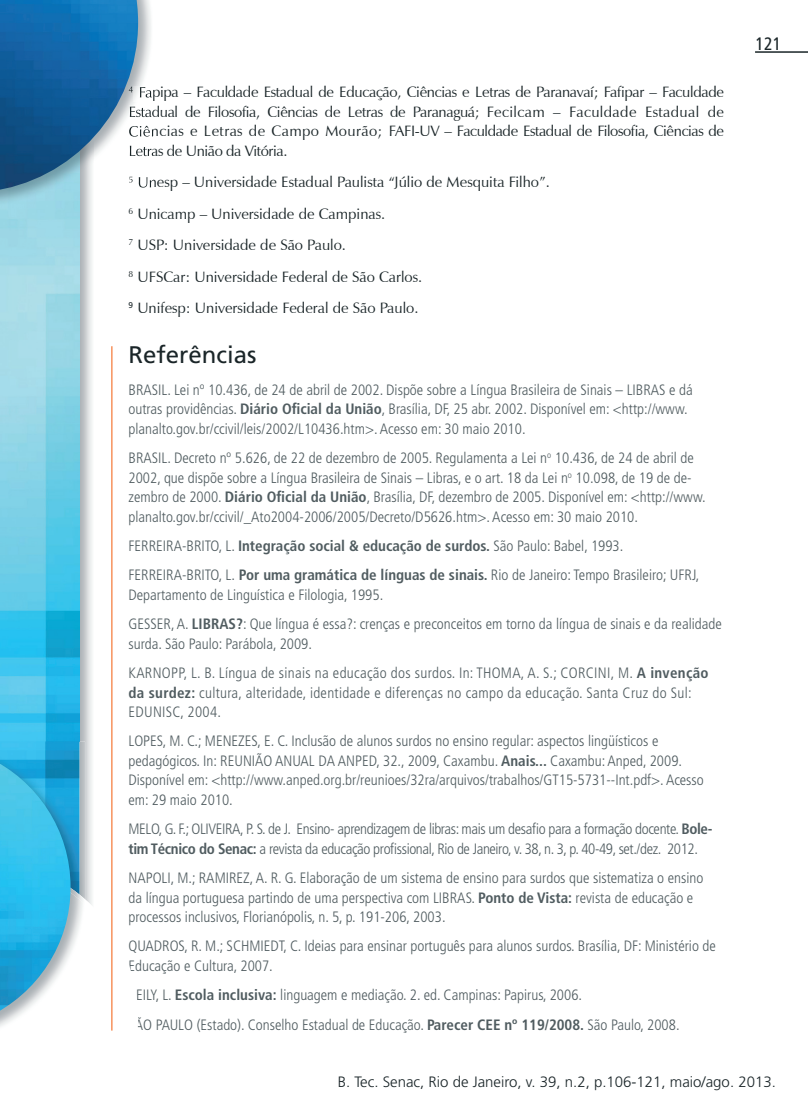
<style>
.page{position:relative;width:808px;height:1107px;background:#fff}
.page>*{position:absolute;margin:0;border:0;box-sizing:border-box;transform-origin:0 0}
.t1{font:24px "Frutiger";color:#1a2528}
.t2{font:condensed 18px "Frutiger";color:#1a2528}
.t3{font:300 condensed 15px/19.5px "Frutiger";color:#505c60}
.t4{font:15px/31.5px "Zapf Humanist 601 BT";color:#1a2528;text-align:justify}
.t5{font:300 condensed 15px/29.2px "Frutiger";letter-spacing:.02em;color:#505c60}
.t6{font:300 condensed 15px/19.5px "Frutiger";letter-spacing:-.025em;color:#505c60}
.t7{font:300 15px "Frutiger";color:#1a2528}
.s1{font-weight:700}
</style>
<div class="page">
<hr style="left:755px;top:51px;width:53px;height:2px;background:#1a2528">
<img style="left:79px;top:207px;width:13px;height:653px">
<img style="left:0;top:207px;width:79px;height:653px">
<img style="left:0;top:0;width:151px;height:207px">
<img style="left:138px;top:86px;width:14px;height:15px">
<img style="left:138px;top:106px;width:15px;height:15px">
<img style="left:138px;top:125px;width:15px;height:15px">
<img style="left:138px;top:145px;width:15px;height:11px">
<img style="left:138px;top:176px;width:15px;height:15px">
<img style="left:0;top:0;width:138px;height:191px">
<img style="left:79px;top:741px;width:6px;height:119px">
<img style="left:0;top:757px;width:71px;height:103px">
<hr style="left:111px;top:346px;width:2px;height:684px;background:#f7925d">
<svg style="left:0;top:860px;width:113px;height:171px"></svg>
<p class="t4" style="left:128px;top:82px;width:597px;line-height:19.5px"><sup>4</sup> Fapipa – Faculdade Estadual de Educação, Ciências e Letras de Paranavaí; Fafipar – Faculdade Estadual de Filosofia, Ciências de Letras de Paranaguá; Fecilcam – Faculdade Estadual de Ciências e Letras de Campo Mourão; FAFI-UV – Faculdade Estadual de Filosofia, Ciências de Letras de União da Vitória.</p>
<p class="t4" style="left:128px;top:166px;width:423px;text-align:left"><sup>5</sup> Unesp – Universidade Estadual Paulista “Júlio de Mesquita Filho”.<br><sup>6</sup> Unicamp – Universidade de Campinas.<br><sup>7</sup> USP: Universidade de São Paulo.<br><sup>8</sup> UFSCar: Universidade Federal de São Carlos.<br><sup>9</sup> Unifesp: Universidade Federal de São Paulo.</p>
<h1 class="t1" style="left:128px;top:340px;width:130px">Referências</h1>
<p class="t3" style="left:128px;top:380px;width:565px">BRASIL. Lei nº 10.436, de 24 de abril de 2002. Dispõe sobre a Língua Brasileira de Sinais – LIBRAS e dá outras providências. <span class="s1">Diário Oficial da União</span>, Brasília, DF, 25 abr. 2002. Disponível em: &lt;http://www. planalto.gov.br/ccivil/leis/2002/L10436.htm&gt;. Acesso em: 30 maio 2010.</p>
<p class="t3" style="left:128px;top:448px;width:578px">BRASIL. Decreto nº 5.626, de 22 de dezembro de 2005. Regulamenta a Lei n<sup>o</sup> 10.436, de 24 de abril de 2002, que dispõe sobre a Língua Brasileira de Sinais – Libras, e o art. 18 da Lei n<sup>o</sup> 10.098, de 19 de de&shy;zembro de 2000. <span class="s1">Diário Oficial da União</span>, Brasília, DF, dezembro de 2005. Disponível em: &lt;http://www. planalto.gov.br/ccivil/_Ato2004-2006/2005/Decreto/D5626.htm&gt;. Acesso em: 30 maio 2010.</p>
<p class="t3" style="left:128px;top:531px;width:572px;line-height:29.2px">FERREIRA-BRITO, L. <span class="s1">Integração social &amp; educação de surdos.</span> São Paulo: Babel, 1993.<br>FERREIRA-BRITO, L. <span class="s1">Por uma gramática de línguas de sinais.</span> Rio de Janeiro: Tempo Brasileiro; UFRJ,</p>
<p class="t3" style="left:128px;top:580px;width:594px;line-height:29.2px">Departamento de Linguística e Filologia, 1995.<br>GESSER, A. <span class="s1">LIBRAS?</span>: Que língua é essa?: crenças e preconceitos em torno da língua de sinais e da realidade</p>
<p class="t5" style="left:128px;top:629px;width:581px">surda. São Paulo: Parábola, 2009.<br>KARNOPP, L. B. Língua de sinais na educação dos surdos. In: THOMA, A. S.; CORCINI, M. <span class="s1">A invenção</span></p>
<p class="t5" style="left:128px;top:682px;width:564px;line-height:19.5px"><span class="s1">da surdez:</span> cultura, alteridade, identidade e diferenças no campo da educação. Santa Cruz do Sul:<br>EDUNISC, 2004.</p>
<p class="t3" style="left:128px;top:731px;width:576px">LOPES, M. C.; MENEZES, E. C. Inclusão de alunos surdos no ensino regular: aspectos lingüísticos e pedagógicos. In: REUNIÃO ANUAL DA ANPED, 32., 2009, Caxambu. <span class="s1">Anais...</span> Caxambu: Anped, 2009.<br>Disponível em: &lt;http://www.anped.org.br/reunioes/32ra/arquivos/trabalhos/GT15-5731--Int.pdf&gt;. Acesso em: 29 maio 2010.</p>
<p class="t6" style="left:128px;top:819px;width:585px">MELO, G. F.; OLIVEIRA, P. S. de J. Ensino- aprendizagem de libras: mais um desafio para a formação docente. <span class="s1">Bole&shy;tim Técnico do Senac:</span> a revista da educação profissional, Rio de Janeiro, v. 38, n. 3, p. 40-49, set./dez. 2012.</p>
<p class="t3" style="left:128px;top:868px;width:576px">NAPOLI, M.; RAMIREZ, A. R. G. Elaboração de um sistema de ensino para surdos que sistematiza o ensino da língua portuguesa partindo de uma perspectiva com LIBRAS. <span class="s1">Ponto de Vista:</span> revista de educação e processos inclusivos, Florianópolis, n. 5, p. 191-206, 2003.</p>
<p class="t3" style="left:128px;top:936px;width:589px">QUADROS, R. M.; SCHMIEDT, C. Ideias para ensinar português para alunos surdos. Brasília, DF: Ministério de<br>Educação e Cultura, 2007.</p>
<p class="t3" style="left:128px;top:980px;width:552px;line-height:29.2px">REILY, L. <span class="s1">Escola inclusiva:</span> linguagem e mediação. 2. ed. Campinas: Papirus, 2006.<br>SÃO PAULO (Estado). Conselho Estadual de Educação. <span class="s1">Parecer CEE nº 119/2008.</span> São Paulo, 2008.</p>
<p class="t2" style="left:755px;top:34px;width:27px">121</p>
<p class="t7" style="left:337px;top:1072px;width:439px">B. Tec. Senac, Rio de Janeiro, v. 39, n.2, p.106-121, maio/ago. 2013.</p>
</div>
